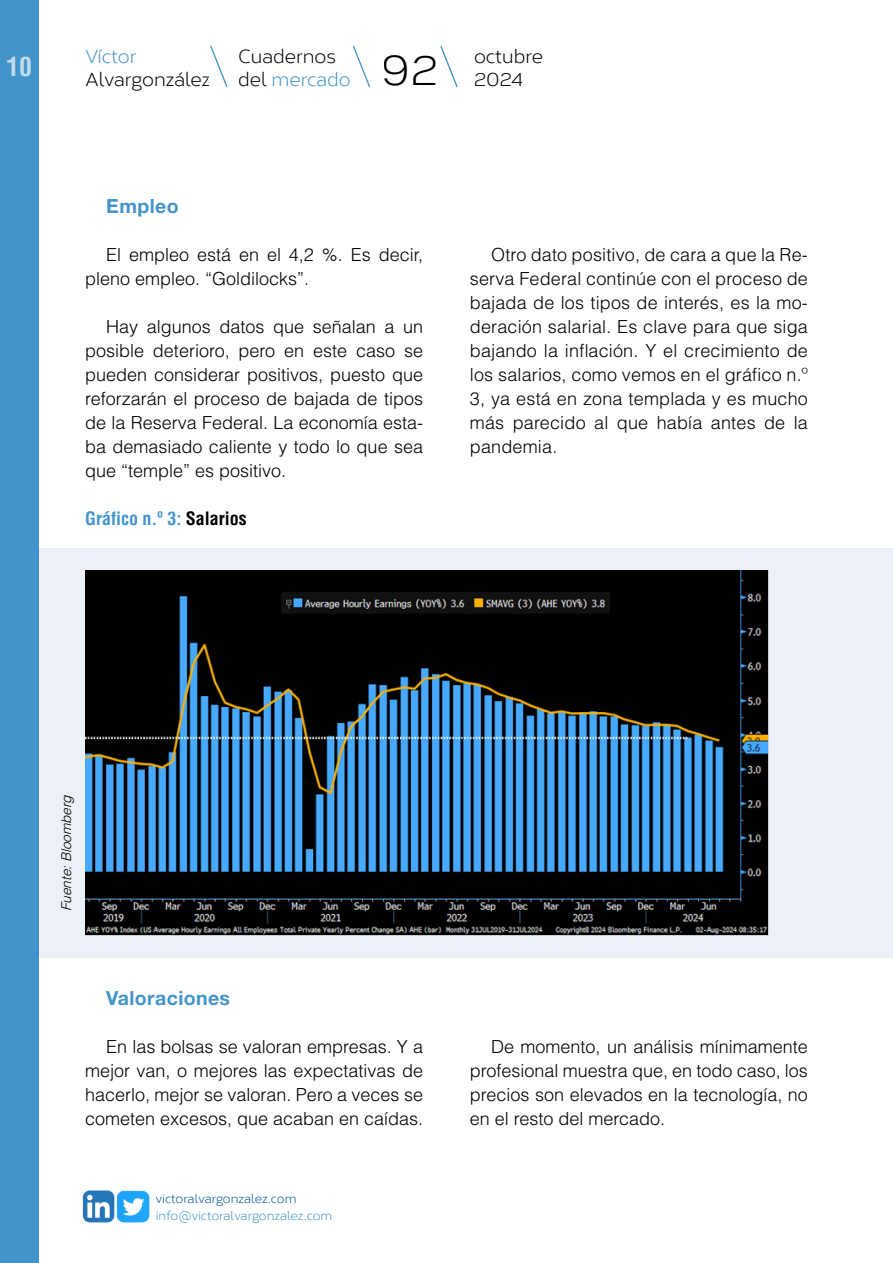
<style>
.page{position:relative;width:893px;height:1263px;background:#fff}
.page>*{position:absolute;margin:0;border:0;box-sizing:border-box;transform-origin:0 0}
.t1{font:42.6px "Corbert";color:#000}
.t2{font:700 condensed 25.8px "Helvetica";color:#c1dced}
.t3{font:700 19.5px "Helvetica Neue";letter-spacing:.02em;color:#4394c9}
.t4{font:18.9px/22.6px "Corbert";color:#000}
.t5{font:18.9px "Corbert";color:#4394c9}
.t6{font:300 18px/24px "Helvetica LT Std";color:#000;text-align:justify}
.t7{font:700 condensed 18px "Helvetica";color:#4394c9}
.t8{font:italic 300 13.5px "Helvetica LT Std";color:#000}
.t9{font:12.3px "Corbert";color:#4394c9}
.t10{font:12.3px "Corbert";color:#00549a}
.s1{color:#4394c9}
.s2{color:#000}
</style>
<div class="page">
<div style="left:0;top:1px;width:38px;height:1262px;background:#4394c9"></div>
<svg style="left:210px;top:45px;width:18px;height:43px"></svg>
<svg style="left:352px;top:45px;width:19px;height:43px"></svg>
<svg style="left:440px;top:45px;width:18px;height:43px"></svg>
<img style="left:82px;top:1190px;width:68px;height:33px">
<div style="left:38px;top:548px;width:855px;height:410px;background:#ebf1f7"></div>
<img style="left:85px;top:570px;width:683px;height:365px">
<hr style="left:892px;top:525px;width:1px;height:379px;background:#00549a">
<h2 class="t2" style="left:6px;top:51px;width:27px">10</h2>
<p class="t5" style="left:85px;top:42px;width:53px">Víctor</p>
<p class="t4" style="left:85px;top:66px;width:127px">Alvargonzález</p>
<p class="t4" style="left:238px;top:44px;width:114px">Cuadernos del <span class="s1">mercado</span></p>
<p class="t4" style="left:474px;top:44px;width:71px">octubre</p>
<h1 class="t1" style="left:382px;top:37px;width:58px">92</h1>
<p class="t4" style="left:474px;top:66px;width:51px">2024</p>
<p class="t3" style="left:106px;top:194px;width:74px">Empleo</p>
<p class="t6" style="left:85px;top:242px;width:340px;text-indent:21px">El empleo está en el 4,2 %. Es decir, pleno empleo. “Goldilocks”.</p>
<p class="t6" style="left:85px;top:314px;width:340px;text-indent:21px">Hay algunos datos que señalan a un posible deterioro, pero en este caso se pueden considerar positivos, puesto que reforzarán el proceso de bajada de tipos de la Reserva Federal. La economía esta&shy;ba demasiado caliente y todo lo que sea que “temple” es positivo.</p>
<p class="t7" style="left:85px;top:507px;width:163px">Gráfico n.º 3: <span class="s2">Salarios</span></p>
<p class="t6" style="left:470px;top:242px;width:340px;text-indent:21px">Otro dato positivo, de cara a que la Re&shy;serva Federal continúe con el proceso de bajada de los tipos de interés, es la mo&shy;deración salarial. Es clave para que siga bajando la inflación. Y el crecimiento de los salarios, como vemos en el gráfico n.º 3, ya está en zona templada y es mucho más parecido al que había antes de la pandemia.</p>
<p class="t8" style="left:58px;top:911px;width:121px;rotate:-90deg">Fuente:Bloomberg</p>
<p class="t3" style="left:106px;top:986px;width:125px">Valoraciones</p>
<p class="t6" style="left:85px;top:1034px;width:340px;text-indent:21px">En las bolsas se valoran empresas. Y a mejor van, o mejores las expectativas de hacerlo, mejor se valoran. Pero a veces se cometen excesos, que acaban en caídas.</p>
<p class="t6" style="left:470px;top:1034px;width:340px;text-indent:21px">De momento, un análisis mínimamente profesional muestra que, en todo caso, los precios son elevados en la tecnología, no en el resto del mercado.</p>
<p class="t10" style="left:156px;top:1189px;width:142px">victoralvargonzalez.com</p>
<p class="t9" style="left:156px;top:1206px;width:178px">info@victoralvargonzalez.com</p>
</div>
